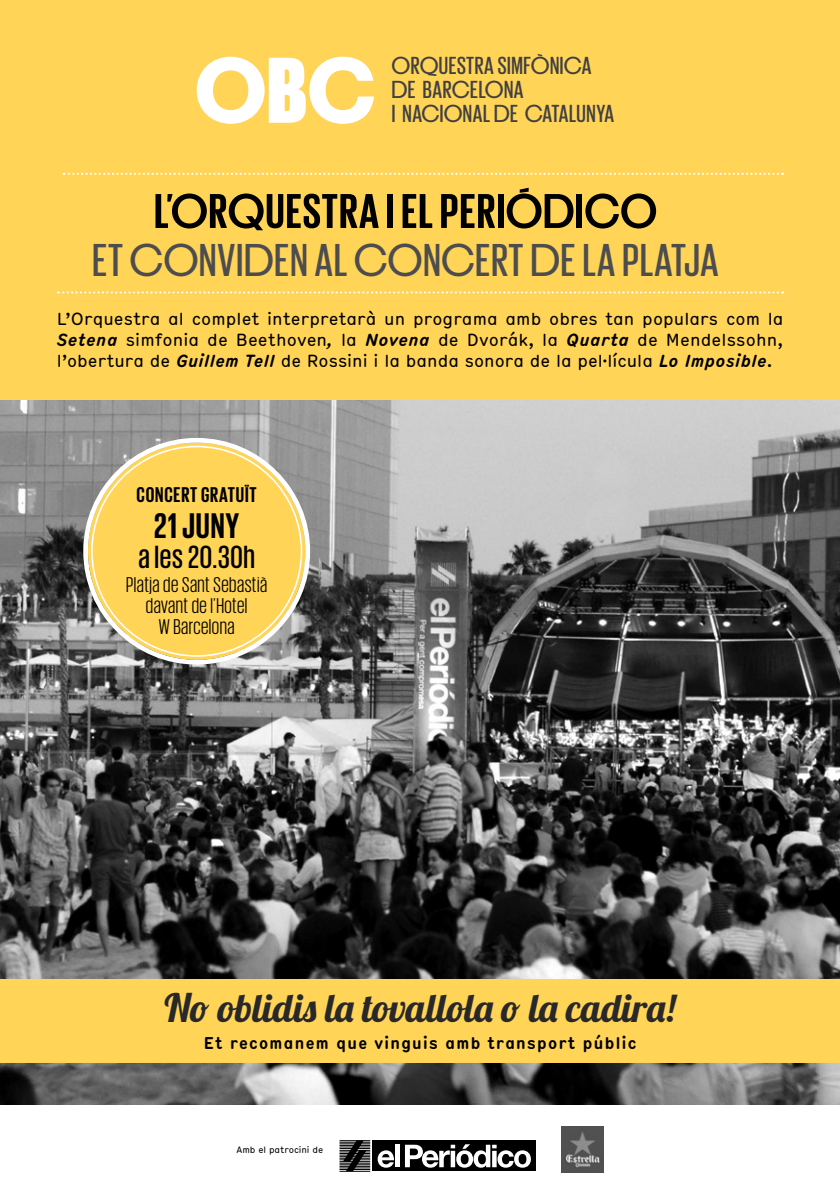
<style>
.page{position:relative;width:840px;height:1191px;background:#fff}
.page>*{position:absolute;margin:0;border:0;box-sizing:border-box;transform-origin:0 0}
.t1{font:700 50px "Giorgio Sans";letter-spacing:.025em;color:#000}
.t2{font:500 47.2px "Giorgio Sans";letter-spacing:.025em;color:#4d4d4f}
.t3{font:39px "Lobster 1.4";color:#292829}
.t4{font:700 36.4px "Giorgio Sans";color:#000}
.t5{font:500 32.8px "Giorgio Sans";letter-spacing:.025em;color:#000}
.t6{font:500 25.2px/24.2px "Giorgio Sans";letter-spacing:.025em;color:#414042}
.t7{font:21.8px/21px "Giorgio Sans";letter-spacing:.025em;color:#000;text-align:center}
.t8{font:700 21.8px "Giorgio Sans";letter-spacing:.04em;color:#000}
.t9{font:condensed 17px/21px "Hermes";color:#000;text-align:justify}
.t10{font:700 condensed 16.4px "Hermes";letter-spacing:.04em;color:#000}
.t11{font:condensed 9px "Hermes";letter-spacing:-.01em;color:#000}
.s1{font-weight:700;font-style:italic}
.s2{font-style:italic}
</style>
<div class="page">
<img style="left:0;top:399px;width:839px;height:705px">
<div style="left:0;top:979px;width:839px;height:83px;background:#ffd457"></div>
<div style="left:0;top:0;width:839px;height:399px;background:#ffd457"></div>
<svg style="left:63px;top:173px;width:719px;height:2px"></svg>
<svg style="left:58px;top:291px;width:724px;height:2px"></svg>
<svg style="left:196px;top:57px;width:178px;height:67px"></svg>
<hr style="left:339px;top:1140px;width:31px;height:1px;background:#000">
<hr style="left:339px;top:1141px;width:31px;height:1px;background:#000">
<hr style="left:339px;top:1143px;width:31px;height:1px;background:#000">
<hr style="left:339px;top:1145px;width:31px;height:1px;background:#000">
<hr style="left:339px;top:1146px;width:31px;height:1px;background:#000">
<hr style="left:339px;top:1148px;width:31px;height:1px;background:#000">
<hr style="left:339px;top:1150px;width:31px;height:1px;background:#000">
<hr style="left:339px;top:1151px;width:31px;height:1px;background:#000">
<hr style="left:339px;top:1153px;width:31px;height:1px;background:#000">
<hr style="left:339px;top:1154px;width:31px;height:1px;background:#000">
<hr style="left:339px;top:1156px;width:31px;height:1px;background:#000">
<hr style="left:339px;top:1159px;width:31px;height:1px;background:#000">
<hr style="left:339px;top:1162px;width:31px;height:1px;background:#000">
<hr style="left:339px;top:1164px;width:31px;height:1px;background:#000">
<hr style="left:339px;top:1166px;width:31px;height:1px;background:#000">
<hr style="left:339px;top:1167px;width:31px;height:1px;background:#000">
<hr style="left:339px;top:1169px;width:31px;height:1px;background:#000">
<hr style="left:339px;top:1171px;width:31px;height:1px;background:#000">
<hr style="left:339px;top:1157px;width:31px;height:1px;background:#000">
<hr style="left:339px;top:1161px;width:31px;height:1px;background:#000">
<div style="left:372px;top:1140px;width:164px;height:31px;background:#000"></div>
<svg style="left:343px;top:1140px;width:23px;height:31px"></svg>
<svg style="left:405px;top:1144px;width:125px;height:23px"></svg>
<svg style="left:377px;top:1150px;width:17px;height:17px"></svg>
<hr style="left:395px;top:1144px;width:4px;height:23px;background:#fff">
<img style="left:561px;top:1126px;width:42px;height:46px">
<div style="left:88px;top:442px;width:217px;height:218px;background:#ffd457;border-radius:50%"></div>
<div style="left:83px;top:438px;width:227px;height:226px;border:5px solid #fff;border-radius:50%"></div>
<h3 class="t6" style="left:391px;top:53px;width:224px">ORQUESTRA SIMFÒNICA<br>DE BARCELONA<br>I NACIONAL DE CATALUNYA</h3>
<h1 class="t1" style="left:154px;top:186px;width:131px">L’0RQUESTRA</h1>
<h1 class="t1" style="left:386px;top:186px;width:272px">I EL PERIÓDICO</h1>
<h2 class="t2" style="left:92px;top:237px;width:547px">ET CONVIDEN AL CONCERT DELA PLATJA</h2>
<p class="t9" style="left:57px;top:307px;width:728px">L’Orquestra al complet interpretarà un programa amb obres tan populars com la <span class="s1">Setena</span> simfonia de Beethoven<span class="s2">,</span> la <span class="s1">Novena</span> de Dvorák, la <span class="s1">Quarta</span> de Mendelssohn, l’obertura de <span class="s1">Guillem Tell</span> de Rossini i la banda sonora de la pel·lícula <span class="s1">lo Imposible</span>.</p>
<p class="t8" style="left:136px;top:484px;width:122px">CONCERT GRATUÏT</p>
<h3 class="t4" style="left:154px;top:507px;width:87px">21 JUNY</h3>
<h3 class="t5" style="left:138px;top:540px;width:118px">A LES 20.30H</h3>
<p class="t7" style="left:126px;top:574px;width:142px">Platja de Sant Sebastià davant de l’Hotel<br>W Barcelona</p>
<h3 class="t3" style="left:164px;top:983px;width:512px">No oblidis la tovallola o la cadira!</h3>
<p class="t10" style="left:203px;top:1030px;width:434px">et recomanem que vinguis amb transport públic</p>
<p class="t11" style="left:236px;top:1143px;width:88px">Amb el patrocini de</p>
</div>
